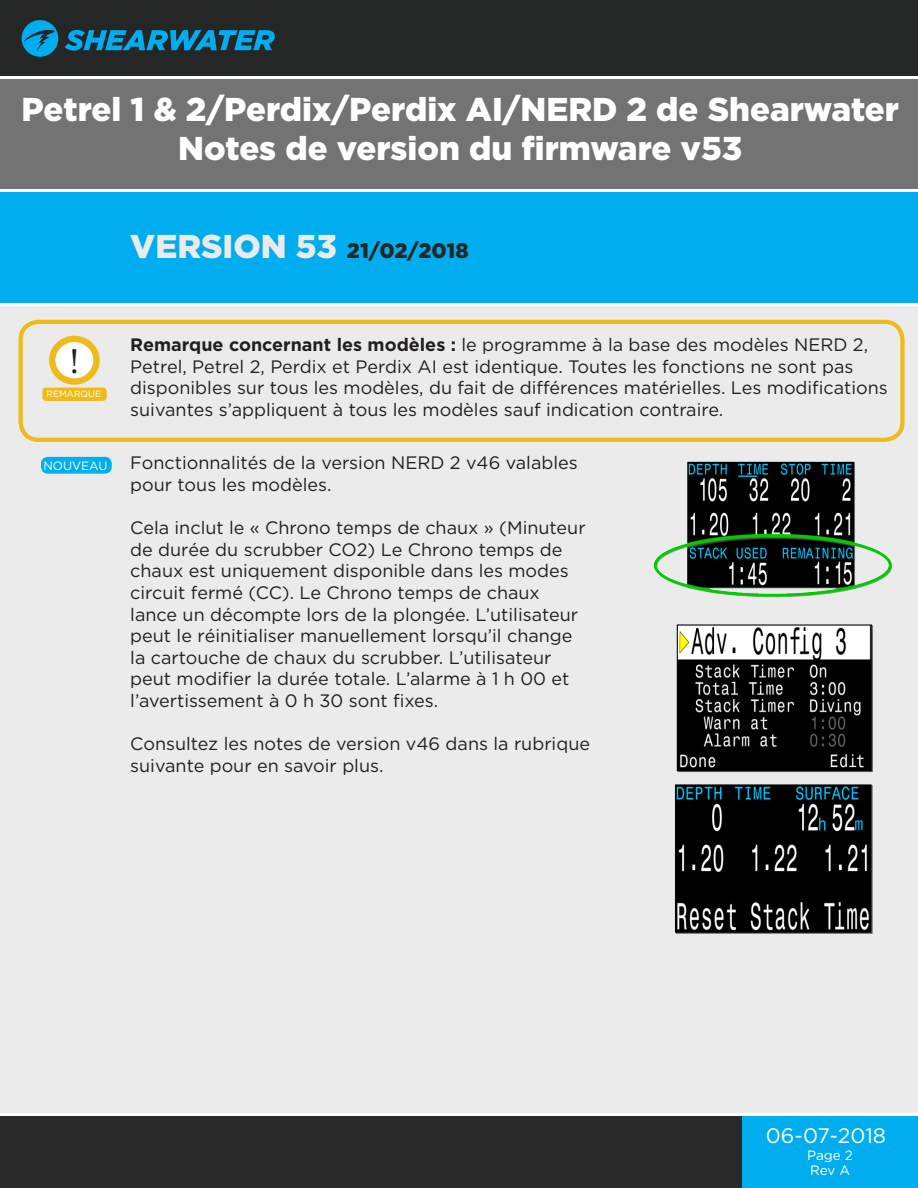
<style>
.page{position:relative;width:918px;height:1188px;background:#fff}
.page>*{position:absolute;margin:0;border:0;box-sizing:border-box;transform-origin:0 0}
.t1{font:36px "Minion Pro";color:#231f20}
.t2{font:900 33px "Gotham HTF";color:#fff}
.t3{font:900 21px "Gotham HTF";color:#252726}
.t4{font:21px "Gotham HTF";color:#fff}
.t5{font:18px/21.6px "Gotham HTF";color:#231f20}
.t6{font:13.5px "Gotham HTF";letter-spacing:-.01em;color:#fff}
.t7{font:12px "Gotham HTF";color:#fff}
.t8{font:9px "Gotham HTF";color:#fff}
.s1{font-size:33px;color:#ebebec}
.s2{font-weight:700}
</style>
<div class="page">
<div style="left:0;top:0;width:918px;height:77px;background:#252726"></div>
<div style="left:0;top:1114px;width:918px;height:74px;background:#292929"></div>
<div style="left:0;top:305px;width:918px;height:809px;background:#ebebec"></div>
<svg style="left:65px;top:30px;width:210px;height:21px"></svg>
<svg style="left:22px;top:20px;width:36px;height:37px"></svg>
<div style="left:0;top:191px;width:918px;height:114px;background:#00aeef"></div>
<div style="left:0;top:77px;width:918px;height:114px;background:#737373"></div>
<div style="left:742px;top:1114px;width:176px;height:74px;background:#00aeef"></div>
<hr style="left:0;top:76px;width:918px;height:3px;background:#fff">
<hr style="left:0;top:189px;width:918px;height:3px;background:#fff">
<hr style="left:0;top:303px;width:918px;height:3px;background:#fff">
<hr style="left:0;top:1113px;width:918px;height:3px;background:#fff">
<div style="left:19px;top:320px;width:886px;height:122px;border:4px solid #eebb1b;border-radius:18px"></div>
<svg style="left:52px;top:339px;width:45px;height:43px"></svg>
<div style="left:49px;top:336px;width:51px;height:49px;border:6px solid #eebb1b;border-radius:50%"></div>
<img style="left:653px;top:461px;width:240px;height:137px">
<img style="left:676px;top:624px;width:197px;height:148px">
<img style="left:675px;top:784px;width:198px;height:150px">
<div style="left:43px;top:388px;width:63px;height:12px;background:#eebb1b;border-radius:3px"></div>
<div style="left:42px;top:388px;width:65px;height:13px;border:2px solid #eebb1b;border-radius:3px"></div>
<div style="left:42px;top:458px;width:69px;height:15px;background:#00aeef;border-radius:6px"></div>
<div style="left:41px;top:457px;width:71px;height:17px;border:2px solid #00aeef;border-radius:6px"></div>
<p class="t2" style="left:22px;top:91px;width:879px">Petrel 1 &amp; 2/Perdix/Perdix AI/NERD 2 de Shearwater</p>
<p class="t2" style="left:178px;top:130px;width:566px">Notes de version du firmware v53</p>
<p class="t3" style="left:130px;top:239px;width:340px"><span class="s1">VERSION 53</span> 21/02/2018</p>
<p class="t1" style="left:69px;top:338px;width:11px">!</p>
<p class="t8" style="left:47px;top:389px;width:56px">REMARQUE</p>
<p class="t7" style="left:43px;top:459px;width:66px">NOUVEAU</p>
<p class="t5" style="left:130px;top:334px;width:759px"><span class="s2">Remarque concernant les modèles :</span> le programme à la base des modèles NERD 2, Petrel, Petrel 2, Perdix et Perdix AI est identique. Toutes les fonctions ne sont pas disponibles sur tous les modèles, du fait de différences matérielles. Les modifications suivantes s’appliquent à tous les modèles sauf indication contraire.</p>
<p class="t5" style="left:130px;top:452px;width:449px">Fonctionnalités de la version NERD 2 v46 valables pour tous les modèles.</p>
<p class="t5" style="left:130px;top:517px;width:457px">Cela inclut le « Chrono temps de chaux » (Minuteur de durée du scrubber CO2) Le Chrono temps de chaux est uniquement disponible dans les modes circuit fermé (CC). Le Chrono temps de chaux lance un décompte lors de la plongée. L’utilisateur peut le réinitialiser manuellement lorsqu’il change la cartouche de chaux du scrubber. L’utilisateur peut modifier la durée totale. L’alarme à 1 h 00 et l’avertissement à 0 h 30 sont fixes.</p>
<p class="t5" style="left:130px;top:733px;width:461px">Consultez les notes de version v46 dans la rubrique suivante pour en savoir plus.</p>
<p class="t4" style="left:766px;top:1124px;width:122px">06-07-2018</p>
<p class="t6" style="left:810px;top:1162px;width:41px">Rev A</p>
<p class="t6" style="left:807px;top:1148px;width:47px">Page 2</p>
</div>
